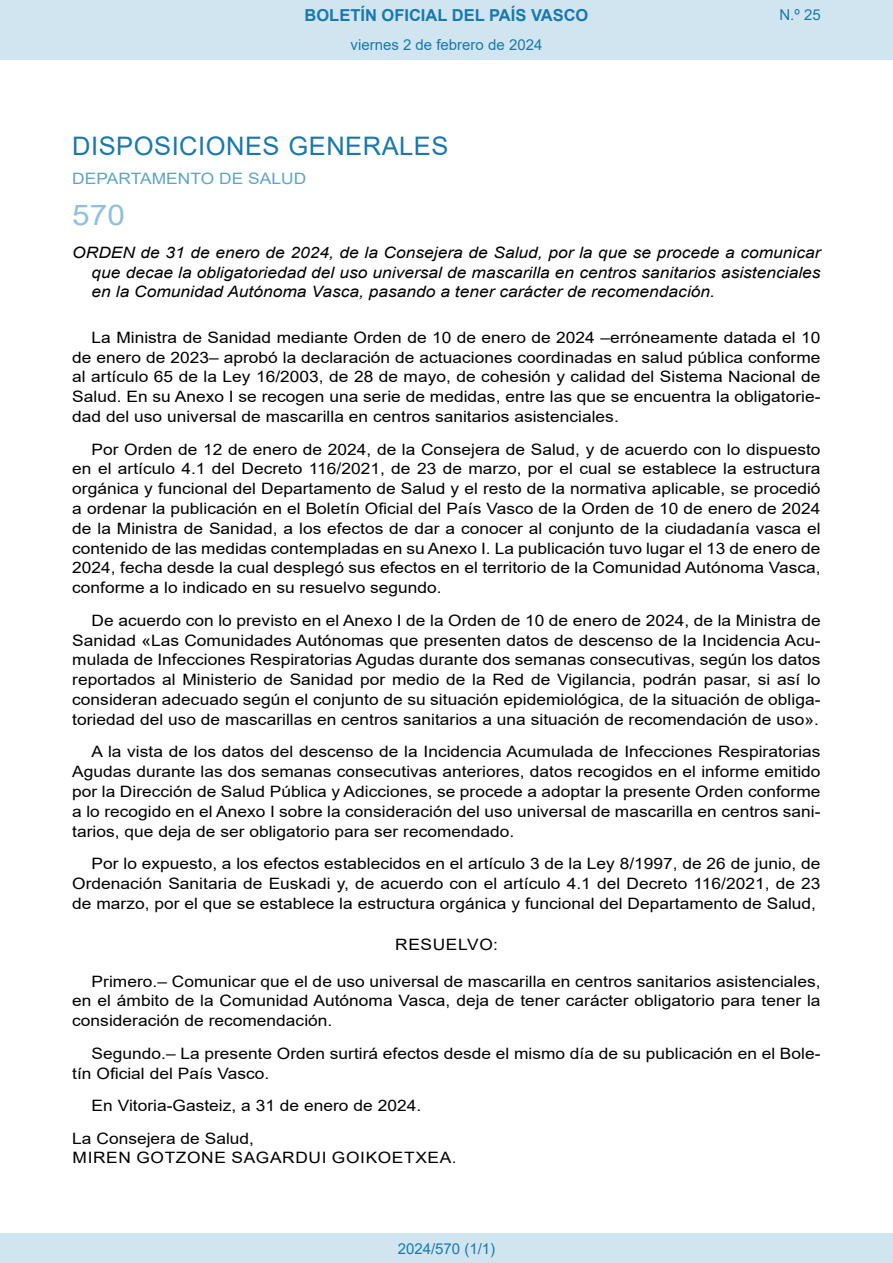
<style>
.page{position:relative;width:893px;height:1263px;background:#fff}
.page>*{position:absolute;margin:0;border:0;box-sizing:border-box;transform-origin:0 0}
.BOPVOrden{font:28.5px "Arial";color:#90c0db;scale:1.11 1}
.BOPVSeccion{font:25.5px "Arial";letter-spacing:.02em;color:#1879ad}
.t1{font:700 16.5px "Arial";color:#1879ad}
.BOPVDetalle{font:15.6px/19.8px "Arial";color:#000;text-align:justify;scale:1.11 1}
.BOPVTitulo{font:italic 15.6px/19.8px "Arial";color:#000;text-align:justify;scale:1.11 1}
.BOPVFirmaLugFec{font:15.6px "Arial";color:#000;scale:1.11 1}
.BOPVFirmaNombre{font:15.6px "Arial";letter-spacing:.035em;color:#000;scale:1.11 1}
.BOPVOrganismo{font:15.6px "Arial";letter-spacing:.005em;color:#5ea4ca;scale:1.11 1}
.BOPVFirmaPuesto{font:15.6px "Arial";color:#000;scale:1.11 1}
.BOPVClave{font:15.6px "Arial";letter-spacing:.035em;color:#000;scale:1.11 1}
.Paginacion_Centro{font:15px "Arial";color:#1879ad}
</style>
<div class="page">
<div style="left:0;top:0;width:893px;height:60px;background:#d0e5f0"></div>
<div style="left:0;top:1233px;width:893px;height:30px;background:#d0e5f0"></div>
<p class="t1" style="left:305px;top:3px;width:285px">BOLETÍN OFICIAL DEL PAÍS VASCO</p>
<p class="Paginacion_Centro" style="left:351px;top:35px;width:193px">viernes 2 de febrero de 2024</p>
<p class="Paginacion_Centro" style="left:779px;top:5px;width:43px">N.º 25</p>
<p class="BOPVSeccion" style="left:72px;top:128px;width:378px">DISPOSICIONES GENERALES</p>
<p class="BOPVOrganismo" style="left:72px;top:167px;width:212px">DEPARTAMENTO DE SALUD</p>
<p class="BOPVOrden" style="left:72px;top:196px;width:49px">570</p>
<p class="BOPVTitulo" style="left:92px;top:243px;width:658px;text-indent:-19px">ORDEN de 31 de enero de 2024, de la Consejera de Salud, por la que se procede a comunicar que decae la obligatoriedad del uso universal de mascarilla en centros sanitarios asistenciales en la Comunidad Autónoma Vasca, pasando a tener carácter de recomendación.</p>
<p class="BOPVDetalle" style="left:72px;top:327px;width:676px;text-indent:19px">La Ministra de Sanidad mediante Orden de 10 de enero de 2024 –erróneamente datada el 10 de enero de 2023– aprobó la declaración de actuaciones coordinadas en salud pública conforme al artículo 65 de la Ley 16/2003, de 28 de mayo, de cohesión y calidad del Sistema Nacional de Salud. En su Anexo I se recogen una serie de medidas, entre las que se encuentra la obligatorie&shy;dad del uso universal de mascarilla en centros sanitarios asistenciales.</p>
<p class="BOPVDetalle" style="left:72px;top:439px;width:676px;text-indent:19px">Por Orden de 12 de enero de 2024, de la Consejera de Salud, y de acuerdo con lo dispuesto en el artículo 4.1 del Decreto 116/2021, de 23 de marzo, por el cual se establece la estructura orgánica y funcional del Departamento de Salud y el resto de la normativa aplicable, se procedió a ordenar la publicación en el Boletín Oficial del País Vasco de la Orden de 10 de enero de 2024 de la Ministra de Sanidad, a los efectos de dar a conocer al conjunto de la ciudadanía vasca el contenido de las medidas contempladas en su Anexo I. La publicación tuvo lugar el 13 de enero de 2024, fecha desde la cual desplegó sus efectos en el territorio de la Comunidad Autónoma Vasca, conforme a lo indicado en su resuelvo segundo.</p>
<p class="BOPVDetalle" style="left:72px;top:610px;width:676px;text-indent:19px">De acuerdo con lo previsto en el Anexo I de la Orden de 10 de enero de 2024, de la Ministra de Sanidad «Las Comunidades Autónomas que presenten datos de descenso de la Incidencia Acu&shy;mulada de Infecciones Respiratorias Agudas durante dos semanas consecutivas, según los datos reportados al Ministerio de Sanidad por medio de la Red de Vigilancia, podrán pasar, si así lo consideran adecuado según el conjunto de su situación epidemiológica, de la situación de obliga&shy;toriedad del uso de mascarillas en centros sanitarios a una situación de recomendación de uso».</p>
<p class="BOPVDetalle" style="left:72px;top:742px;width:676px;text-indent:19px">A la vista de los datos del descenso de la Incidencia Acumulada de Infecciones Respiratorias Agudas durante las dos semanas consecutivas anteriores, datos recogidos en el informe emitido por la Dirección de Salud Pública y Adicciones, se procede a adoptar la presente Orden conforme a lo recogido en el Anexo I sobre la consideración del uso universal de mascarilla en centros sani&shy;tarios, que deja de ser obligatorio para ser recomendado.</p>
<p class="BOPVDetalle" style="left:72px;top:854px;width:676px;text-indent:19px">Por lo expuesto, a los efectos establecidos en el artículo 3 de la Ley 8/1997, de 26 de junio, de Ordenación Sanitaria de Euskadi y, de acuerdo con el artículo 4.1 del Decreto 116/2021, de 23 de marzo, por el que se establece la estructura orgánica y funcional del Departamento de Salud,</p>
<p class="BOPVClave" style="left:395px;top:933px;width:94px">RESUELVO:</p>
<p class="BOPVDetalle" style="left:72px;top:971px;width:676px;text-indent:19px">Primero.– Comunicar que el de uso universal de mascarilla en centros sanitarios asistenciales, en el ámbito de la Comunidad Autónoma Vasca, deja de tener carácter obligatorio para tener la consideración de recomendación.</p>
<p class="BOPVDetalle" style="left:72px;top:1043px;width:676px;text-indent:19px">Segundo.– La presente Orden surtirá efectos desde el mismo día de su publicación en el Bole&shy;tín Oficial del País Vasco.</p>
<p class="BOPVFirmaLugFec" style="left:92px;top:1095px;width:298px">En Vitoria-Gasteiz, a 31 de enero de 2024.</p>
<p class="BOPVFirmaPuesto" style="left:72px;top:1127px;width:165px">La Consejera de Salud,</p>
<p class="BOPVFirmaNombre" style="left:73px;top:1147px;width:347px">MIREN GOTZONE SAGARDUI GOIKOETXEA.</p>
<p class="Paginacion_Centro" style="left:398px;top:1238px;width:99px">2024/570 (1/1)</p>
</div>
